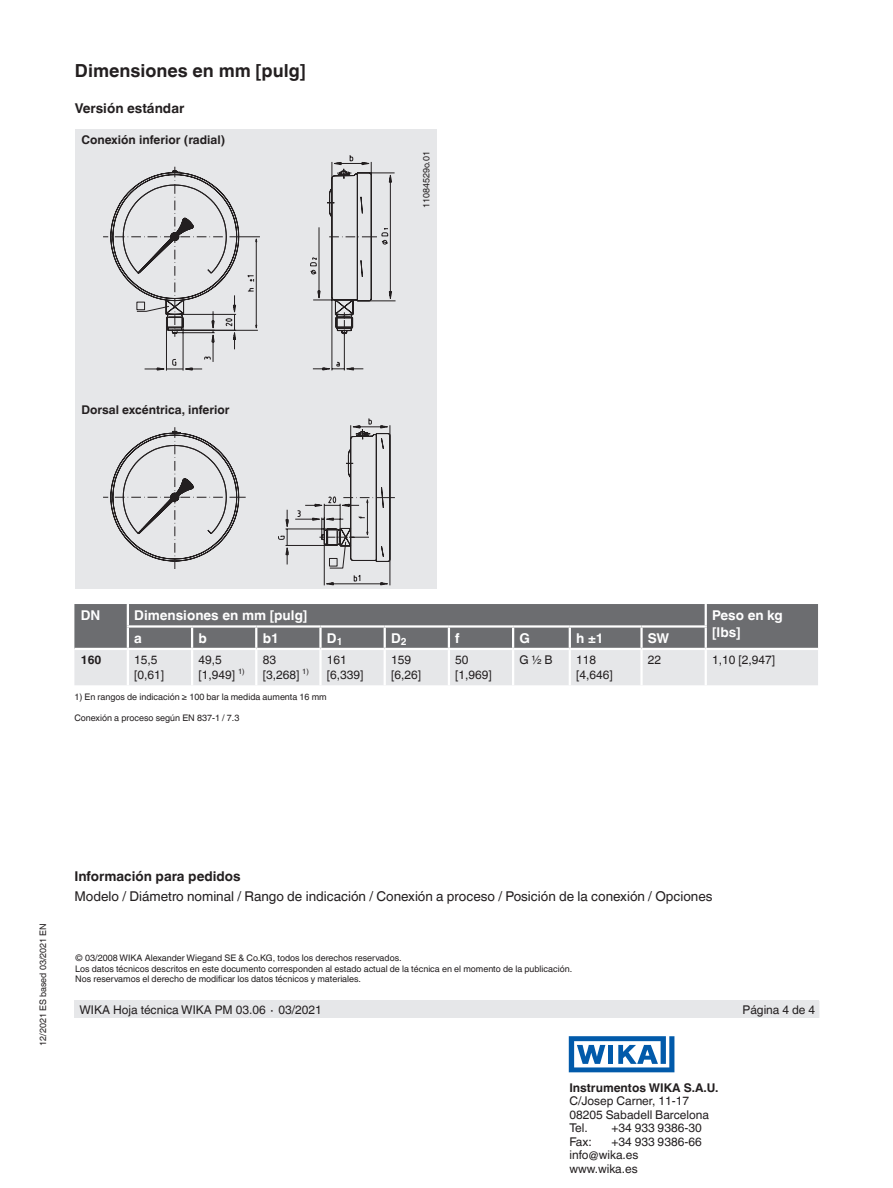
<style>
.page{position:relative;width:893px;height:1188px;background:#fff}
.page>*{position:absolute;margin:0;border:0;box-sizing:border-box;transform-origin:0 0}
.t1{font:700 18px "Helvetica World";color:#231f20}
.t2{font:13.5px "Helvetica World";color:#231f20}
.t3{font:700 13.5px/16.5px "Helvetica World";color:#fff}
.t4{font:700 13.5px "Helvetica World";color:#231f20}
.t5{font:12px/15px "Helvetica World";color:#231f20}
.t6{font:700 12px "Helvetica World";color:#231f20}
.t7{font:9px/10.5px "Helvetica World";color:#231f20}
</style>
<div class="page">
<div style="left:74px;top:1000px;width:745px;height:18px;background:#e6e7e9"></div>
<svg style="left:569px;top:1036px;width:105px;height:36px"></svg>
<div style="left:75px;top:129px;width:361px;height:460px;background:#e6e7e9"></div>
<svg style="left:74px;top:604px;width:744px;height:81px;background:#a4a5a7"></svg>
<hr style="left:127px;top:625px;width:65px;height:3px;background:#fff">
<hr style="left:192px;top:625px;width:64px;height:3px;background:#fff">
<hr style="left:191px;top:628px;width:2px;height:20px;background:#fff">
<hr style="left:256px;top:625px;width:64px;height:3px;background:#fff">
<hr style="left:255px;top:628px;width:2px;height:20px;background:#fff">
<hr style="left:320px;top:625px;width:65px;height:3px;background:#fff">
<hr style="left:319px;top:628px;width:3px;height:20px;background:#fff">
<hr style="left:385px;top:625px;width:64px;height:3px;background:#fff">
<hr style="left:384px;top:628px;width:2px;height:20px;background:#fff">
<hr style="left:449px;top:625px;width:64px;height:3px;background:#fff">
<hr style="left:448px;top:628px;width:2px;height:20px;background:#fff">
<hr style="left:513px;top:625px;width:57px;height:3px;background:#fff">
<hr style="left:512px;top:628px;width:2px;height:20px;background:#fff">
<hr style="left:570px;top:625px;width:71px;height:3px;background:#fff">
<hr style="left:569px;top:628px;width:2px;height:20px;background:#fff">
<hr style="left:641px;top:625px;width:66px;height:3px;background:#fff">
<hr style="left:640px;top:628px;width:3px;height:20px;background:#fff">
<hr style="left:128px;top:648px;width:64px;height:2px;background:#fff">
<hr style="left:127px;top:650px;width:2px;height:35px;background:#fff">
<hr style="left:192px;top:648px;width:64px;height:2px;background:#fff">
<hr style="left:191px;top:650px;width:2px;height:35px;background:#fff">
<hr style="left:256px;top:648px;width:64px;height:2px;background:#fff">
<hr style="left:255px;top:650px;width:2px;height:35px;background:#fff">
<hr style="left:320px;top:648px;width:65px;height:2px;background:#fff">
<hr style="left:319px;top:650px;width:3px;height:35px;background:#fff">
<hr style="left:385px;top:648px;width:64px;height:2px;background:#fff">
<hr style="left:384px;top:650px;width:2px;height:35px;background:#fff">
<hr style="left:449px;top:648px;width:64px;height:2px;background:#fff">
<hr style="left:448px;top:650px;width:2px;height:35px;background:#fff">
<hr style="left:513px;top:648px;width:57px;height:2px;background:#fff">
<hr style="left:512px;top:650px;width:2px;height:35px;background:#fff">
<hr style="left:570px;top:648px;width:71px;height:2px;background:#fff">
<hr style="left:569px;top:650px;width:2px;height:35px;background:#fff">
<hr style="left:641px;top:648px;width:65px;height:2px;background:#fff">
<hr style="left:640px;top:650px;width:3px;height:35px;background:#fff">
<hr style="left:705px;top:650px;width:2px;height:35px;background:#fff">
<hr style="left:127px;top:604px;width:2px;height:21px;background:#fff">
<hr style="left:127px;top:628px;width:2px;height:20px;background:#fff">
<hr style="left:74px;top:648px;width:54px;height:2px;background:#fff">
<hr style="left:705px;top:604px;width:2px;height:21px;background:#fff">
<hr style="left:705px;top:628px;width:2px;height:20px;background:#fff">
<hr style="left:706px;top:648px;width:112px;height:2px;background:#fff">
<svg style="left:103px;top:167px;width:292px;height:402px"></svg>
<h1 class="t1" style="left:75px;top:60px;width:232px">Dimensiones en mm [pulg]</h1>
<h2 class="t4" style="left:75px;top:100px;width:111px">Versión estándar</h2>
<h3 class="t6" style="left:81px;top:133px;width:145px">Conexión inferior (radial)</h3>
<p class="t7" style="left:421px;top:208px;width:59px;rotate:-90deg">11084529o.01</p>
<h3 class="t6" style="left:81px;top:403px;width:150px">Dorsal excéntrica, inferior</h3>
<h2 class="t3" style="left:81px;top:607px;width:21px">DN</h2>
<h2 class="t3" style="left:134px;top:607px;width:175px">Dimensiones en mm [pulg]</h2>
<h2 class="t3" style="left:712px;top:607px;width:72px">Peso en kg [lbs]</h2>
<h2 class="t3" style="left:134px;top:630px;width:9px">a</h2>
<h2 class="t3" style="left:198px;top:630px;width:10px">b</h2>
<h2 class="t3" style="left:263px;top:630px;width:18px">b1</h2>
<h2 class="t3" style="left:327px;top:630px;width:17px">D<sub>1</sub></h2>
<h2 class="t3" style="left:391px;top:630px;width:17px">D<sub>2</sub></h2>
<h2 class="t3" style="left:455px;top:630px;width:6px">f</h2>
<h2 class="t3" style="left:519px;top:630px;width:12px">G</h2>
<h2 class="t3" style="left:576px;top:630px;width:29px">h ±1</h2>
<h2 class="t3" style="left:648px;top:630px;width:23px">SW</h2>
<h3 class="t6" style="left:81px;top:653px;width:22px">160</h3>
<h3 class="t5" style="left:134px;top:652px;width:32px">15,5 [0,61]</h3>
<h3 class="t5" style="left:198px;top:652px;width:48px">49,5 [1,949] <sup>1)</sup></h3>
<h3 class="t5" style="left:263px;top:652px;width:48px">83 [3,268] <sup>1)</sup></h3>
<h3 class="t5" style="left:327px;top:652px;width:38px">161 [6,339]</h3>
<h3 class="t5" style="left:391px;top:652px;width:32px">159 [6,26]</h3>
<h3 class="t5" style="left:455px;top:652px;width:38px">50 [1,969]</h3>
<h3 class="t5" style="left:519px;top:652px;width:35px">G ½ B</h3>
<h3 class="t5" style="left:576px;top:652px;width:38px">118 [4,646]</h3>
<h3 class="t5" style="left:648px;top:652px;width:15px">22</h3>
<h3 class="t5" style="left:712px;top:652px;width:64px">1,10 [2,947]</h3>
<p class="t7" style="left:74px;top:691px;width:254px">1) En rangos de indicación ≥ 100 bar la medida aumenta 16 mm</p>
<p class="t7" style="left:74px;top:712px;width:166px">Conexión a proceso según EN 837-1 / 7.3</p>
<p class="t7" style="left:38px;top:1046px;width:124px;rotate:-90deg">12/2021 ES based 03/2021 EN</p>
<h2 class="t4" style="left:74px;top:869px;width:168px">Información para pedidos</h2>
<h2 class="t2" style="left:74px;top:888px;width:640px">Modelo / Diámetro nominal / Rango de indicación / Conexión a proceso / Posición de la conexión / Opciones</h2>
<p class="t7" style="left:75px;top:953px;width:498px">© 03/2008 WIKA Alexander Wiegand SE &amp; Co.KG, todos los derechos reservados.<br>Los datos técnicos descritos en este documento corresponden al estado actual de la técnica en el momento de la publicación.<br>Nos reservamos el derecho de modificar los datos técnicos y materiales.</p>
<h3 class="t5" style="left:80px;top:1002px;width:244px">WIKA Hoja técnica WIKA PM 03.06 ∙ 03/2021</h3>
<h3 class="t5" style="left:743px;top:1002px;width:74px">Página 4 de 4</h3>
<h3 class="t6" style="left:569px;top:1080px;width:151px">Instrumentos WIKA S.A.U.</h3>
<h3 class="t5" style="left:569px;top:1094px;width:141px;line-height:13.5px">C/Josep Carner, 11-17<br>08205 Sabadell Barcelona<br>Tel.</h3>
<h3 class="t5" style="left:611px;top:1120px;width:92px">+34 933 9386-30</h3>
<h3 class="t5" style="left:569px;top:1134px;width:24px">Fax:</h3>
<h3 class="t5" style="left:569px;top:1135px;width:134px;line-height:13.5px;text-indent:42px">+34 933 9386-66 info@wika.es www.wika.es</h3>
</div>
